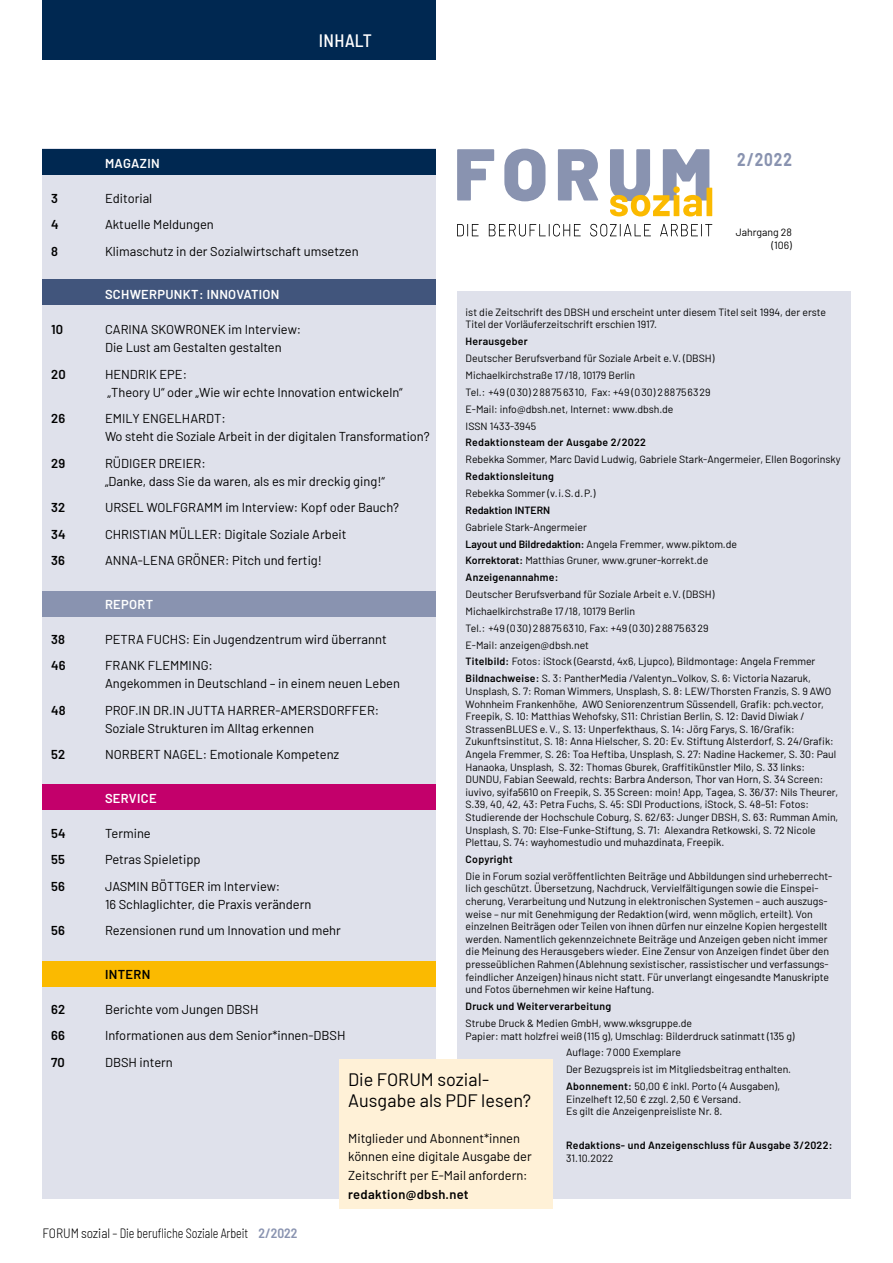
<style>
.page{position:relative;width:893px;height:1263px;background:#fff}
.page>*{position:absolute;margin:0;border:0;box-sizing:border-box;transform-origin:0 0}
.t1{font:18px/21px "Barlow";color:#000}
.t2{font:500 semi-condensed 18px "Barlow";letter-spacing:.02em;color:#fff}
.t3{font:700 18px "Barlow";color:#8993b0;scale:.85 1}
.t4{font:300 semi-condensed 13.5px "Barlow";letter-spacing:-.005em;color:#000}
.t5{font:12.9px/18px "Barlow";color:#000}
.t6{font:600 12.9px "Barlow";letter-spacing:.025em;color:#000}
.t7{font:600 12.9px "Barlow";letter-spacing:.025em;color:#fff}
.t8{font:10.5px/12.6px "Barlow";color:#000}
.t9{font:600 10.5px "Barlow";letter-spacing:.025em;color:#000}
.t10{font:600 10.5px "Barlow";color:#000}
.s1{font-weight:600}
.s2{font-weight:600;color:#8993b0}
</style>
<div class="page">
<div style="left:43px;top:0;width:393px;height:60px;background:#002851"></div>
<div style="left:43px;top:149px;width:393px;height:1050px;background:#dfe1eb"></div>
<div style="left:43px;top:150px;width:393px;height:25px;background:#002851"></div>
<div style="left:43px;top:280px;width:393px;height:25px;background:#41557c"></div>
<div style="left:43px;top:591px;width:393px;height:26px;background:#8993b0"></div>
<div style="left:43px;top:784px;width:393px;height:26px;background:#c3006b"></div>
<div style="left:43px;top:961px;width:393px;height:25px;background:#fbba00"></div>
<div style="left:457px;top:291px;width:393px;height:908px;background:#dfe1eb"></div>
<svg style="left:457px;top:149px;width:255px;height:67px"></svg>
<svg style="left:457px;top:224px;width:255px;height:12px"></svg>
<div style="left:340px;top:1059px;width:213px;height:150px;background:#fff1d7"></div>
<p class="t7" style="left:105px;top:153px;width:56px">MAGAZIN</p>
<h1 class="t2" style="left:319px;top:28px;width:54px">INHALT</h1>
<h1 class="t3" style="left:737px;top:146px;width:66px">2/2022</h1>
<p class="t6" style="left:51px;top:188px;width:8px">3</p>
<p class="t5" style="left:105px;top:188px;width:49px">Editorial</p>
<p class="t6" style="left:51px;top:215px;width:9px">4</p>
<p class="t5" style="left:105px;top:214px;width:110px">Aktuelle Meldungen</p>
<p class="t6" style="left:51px;top:241px;width:8px">8</p>
<p class="t5" style="left:105px;top:241px;width:255px">Klimaschutz in der Sozialwirtschaft umsetzen</p>
<p class="t7" style="left:105px;top:285px;width:176px">SCHWERPUNKT: INNOVATION</p>
<p class="t6" style="left:51px;top:320px;width:14px">10</p>
<p class="t5" style="left:105px;top:319px;width:198px">CARINA SKOWRONEK im Interview:<br>Die Lust am Gestalten gestalten</p>
<p class="t6" style="left:51px;top:365px;width:16px">20</p>
<p class="t5" style="left:105px;top:364px;width:299px">HENDRIK EPE:<br>„Theory U“ oder „Wie wir echte Innovation entwickeln“</p>
<p class="t6" style="left:51px;top:409px;width:16px">26</p>
<p class="t5" style="left:105px;top:408px;width:326px">EMILY ENGELHARDT:<br>Wo steht die Soziale Arbeit in der digitalen Transformation?</p>
<p class="t6" style="left:51px;top:454px;width:16px">29</p>
<p class="t5" style="left:105px;top:453px;width:281px">RÜDIGER DREIER:<br>„Danke, dass Sie da waren, als es mir dreckig ging!“</p>
<p class="t6" style="left:51px;top:498px;width:16px">32</p>
<p class="t5" style="left:105px;top:497px;width:296px">URSEL WOLFGRAMM im Interview: Kopf oder Bauch?</p>
<p class="t6" style="left:51px;top:525px;width:16px">34</p>
<p class="t5" style="left:105px;top:524px;width:243px">CHRISTIAN MÜLLER: Digitale Soziale Arbeit</p>
<p class="t6" style="left:51px;top:551px;width:15px">36</p>
<p class="t5" style="left:105px;top:551px;width:218px">ANNA-LENA GRÖNER: Pitch und fertig!</p>
<p class="t7" style="left:105px;top:595px;width:50px">REPORT</p>
<p class="t6" style="left:51px;top:630px;width:16px">38</p>
<p class="t5" style="left:105px;top:629px;width:283px">PETRA FUCHS: Ein Jugendzentrum wird überrannt</p>
<p class="t6" style="left:51px;top:656px;width:16px">46</p>
<p class="t5" style="left:105px;top:656px;width:297px">FRANK FLEMMING:<br>Angekommen in Deutschland – in einem neuen Leben</p>
<p class="t6" style="left:51px;top:701px;width:16px">48</p>
<p class="t5" style="left:105px;top:700px;width:276px">PROF.IN DR.IN JUTTA HARRER-AMERSDORFFER:<br>Soziale Strukturen im Alltag erkennen</p>
<p class="t6" style="left:51px;top:745px;width:16px">52</p>
<p class="t5" style="left:105px;top:745px;width:236px">NORBERT NAGEL: Emotionale Kompetenz</p>
<p class="t7" style="left:105px;top:789px;width:53px">SERVICE</p>
<p class="t6" style="left:51px;top:824px;width:16px">54</p>
<p class="t5" style="left:105px;top:823px;width:47px">Termine</p>
<p class="t6" style="left:51px;top:850px;width:15px">55</p>
<p class="t5" style="left:105px;top:850px;width:97px">Petras Spieletipp</p>
<p class="t6" style="left:51px;top:877px;width:15px">56</p>
<p class="t5" style="left:105px;top:876px;width:208px">JASMIN BÖTTGER im Interview:<br>16 Schlaglichter, die Praxis verändern</p>
<p class="t6" style="left:51px;top:921px;width:15px">56</p>
<p class="t5" style="left:105px;top:921px;width:237px">Rezensionen rund um Innovation und mehr</p>
<p class="t6" style="left:105px;top:965px;width:47px">INTERN</p>
<p class="t6" style="left:51px;top:1000px;width:16px">62</p>
<p class="t5" style="left:105px;top:999px;width:155px">Berichte vom Jungen DBSH</p>
<p class="t6" style="left:51px;top:1026px;width:15px">66</p>
<p class="t5" style="left:105px;top:1026px;width:242px">Informationen aus dem Senior*innen-DBSH</p>
<p class="t6" style="left:51px;top:1053px;width:15px">70</p>
<p class="t5" style="left:105px;top:1052px;width:69px">DBSH intern</p>
<p class="t8" style="left:736px;top:226px;width:58px;text-align:right">Jahrgang 28 (106)</p>
<p class="t8" style="left:466px;top:305px;width:362px">ist die Zeitschrift des DBSH und erscheint unter diesem Titel seit 1994, der erste<br>Titel der Vorläuferzeitschrift erschien 1917.</p>
<p class="t9" style="left:466px;top:334px;width:64px">Herausgeber</p>
<p class="t8" style="left:466px;top:349px;width:250px;line-height:16.8px">Deutscher Berufsverband für Soziale Arbeit e.V. (DBSH)<br>Michaelkirchstraße 17 /18, 10179 Berlin<br>Tel.: +49 (030) 288756310, Fax: +49 (030) 288756329<br>E-Mail: info@dbsh.net, Internet: www.dbsh.de<br>ISSN 1433-3945</p>
<p class="t9" style="left:466px;top:435px;width:182px">Redaktionsteam der Ausgabe 2/2022</p>
<p class="t8" style="left:466px;top:452px;width:377px">Rebekka Sommer, Marc David Ludwig, Gabriele Stark-Angermeier, Ellen Bogorinsky</p>
<p class="t9" style="left:466px;top:469px;width:90px">Redaktionsleitung</p>
<p class="t8" style="left:466px;top:486px;width:132px">Rebekka Sommer (v.i.S.d.P.)</p>
<p class="t10" style="left:466px;top:502px;width:86px">Redaktion INTERN</p>
<p class="t8" style="left:466px;top:518px;width:273px;line-height:16.8px">Gabriele Stark-Angermeier<br><span class="s1">Layout und Bildredaktion:</span> Angela Fremmer, www.piktom.de <span class="s1">Korrektorat:</span> Matthias Gruner, www.gruner-korrekt.de <span class="s1">Anzeigenannahme:</span></p>
<p class="t8" style="left:466px;top:585px;width:351px;line-height:16.8px">Deutscher Berufsverband für Soziale Arbeit e.V. (DBSH)<br>Michaelkirchstraße 17 /18, 10179 Berlin<br>Tel.: +49 (030) 288756310, Fax: +49 (030) 288756329<br>E-Mail: anzeigen@dbsh.net<br><span class="s1">Titelbild:</span> Fotos: iStock (Gearstd, 4x6, Ljupco), Bildmontage: Angela Fremmer <span class="s1">Bildnachweise:</span> S. 3: PantherMedia /Valentyn_Volkov, S. 6: Victoria Nazaruk,</p>
<p class="t8" style="left:466px;top:684px;width:374px">Unsplash, S. 7: Roman Wimmers, Unsplash, S. 8: LEW/Thorsten Franzis, S. 9 AWO Wohnheim Frankenhöhe, AWO Seniorenzentrum Süssendell, Grafik: pch.vector, Freepik, S. 10: Matthias Wehofsky, S11: Christian Berlin, S. 12: David Diwiak / StrassenBLUES e.V., S. 13: Unperfekthaus, S. 14: Jörg Farys, S. 16/Grafik:<br>Zukunftsinstitut, S. 18: Anna Hielscher, S. 20: Ev. Stiftung Alsterdorf, S. 24/Grafik:<br>Angela Fremmer, S. 26: Toa Heftiba, Unsplash, S. 27: Nadine Hackemer, S. 30: Paul Hanaoka, Unsplash, S. 32: Thomas Gburek, Graffitikünstler Milo, S. 33 links:<br>DUNDU, Fabian Seewald, rechts: Barbra Anderson, Thor van Horn, S. 34 Screen: iuvivo, syifa5610 on Freepik, S. 35 Screen: moin! App, Tagea, S. 36/37: Nils Theurer, S.39, 40, 42, 43: Petra Fuchs, S. 45: SDI Productions, iStock, S. 48–51: Fotos:<br>Studierende der Hochschule Coburg, S. 62/63: Junger DBSH, S. 63: Rumman Amin, Unsplash, S. 70: Else-Funke-Stiftung, S. 71: Alexandra Retkowski, S. 72 Nicole Plettau, S. 74: wayhomestudio und muhazdinata, Freepik.</p>
<p class="t9" style="left:466px;top:851px;width:49px">Copyright</p>
<p class="t8" style="left:466px;top:869px;width:368px">Die in Forum sozial veröffentlichten Beiträge und Abbildungen sind urheberrecht&shy;lich geschützt. Übersetzung, Nachdruck, Vervielfältigungen sowie die Einspei&shy;cherung, Verarbeitung und Nutzung in elektronischen Systemen – auch auszugs&shy;weise – nur mit Genehmigung der Redaktion (wird, wenn möglich, erteilt). Von einzelnen Beiträgen oder Teilen von ihnen dürfen nur einzelne Kopien hergestellt werden. Namentlich gekennzeichnete Beiträge und Anzeigen geben nicht immer die Meinung des Herausgebers wieder. Eine Zensur von Anzeigen findet über den presseüblichen Rahmen (Ablehnung sexistischer, rassistischer und verfassungs&shy;feindlicher Anzeigen) hinaus nicht statt. Für unverlangt eingesandte Manuskripte und Fotos übernehmen wir keine Haftung.</p>
<p class="t9" style="left:466px;top:999px;width:147px">Druck und Weiterverarbeitung</p>
<p class="t8" style="left:466px;top:1016px;width:331px">Strube Druck &amp; Medien GmbH, www.wksgruppe.de<br>Papier: matt holzfrei weiß (115 g), Umschlag: Bilderdruck satinmatt (135 g)</p>
<p class="t8" style="left:566px;top:1043px;width:226px;line-height:16.8px">Auflage: 7000 Exemplare<br>Der Bezugspreis ist im Mitgliedsbeitrag enthalten.<br><span class="s1">Abonnement:</span> 50,00 € inkl. Porto (4 Ausgaben),</p>
<p class="t8" style="left:566px;top:1092px;width:177px">Einzelheft 12,50 € zzgl. 2,50 € Versand.<br>Es gilt die Anzeigenpreisliste Nr. 8.</p>
<p class="t9" style="left:566px;top:1137px;width:268px">Redaktions- und Anzeigenschluss für Ausgabe 3/2022:</p>
<p class="t8" style="left:566px;top:1151px;width:49px">31.10.2022</p>
<h1 class="t1" style="left:348px;top:1068px;width:184px">Die FORUM sozial-<br>Ausgabe als PDF lesen?</h1>
<p class="t5" style="left:348px;top:1128px;width:185px;line-height:18.8px">Mitglieder und Abonnent*innen können eine digitale Ausgabe der<br>Zeitschrift per E-Mail anfordern:</p>
<p class="t6" style="left:348px;top:1185px;width:122px">redaktion@dbsh.net</p>
<p class="t4" style="left:43px;top:1223px;width:256px">FORUM sozial – Die berufliche Soziale Arbeit <span class="s2">2/2022</span></p>
</div>
